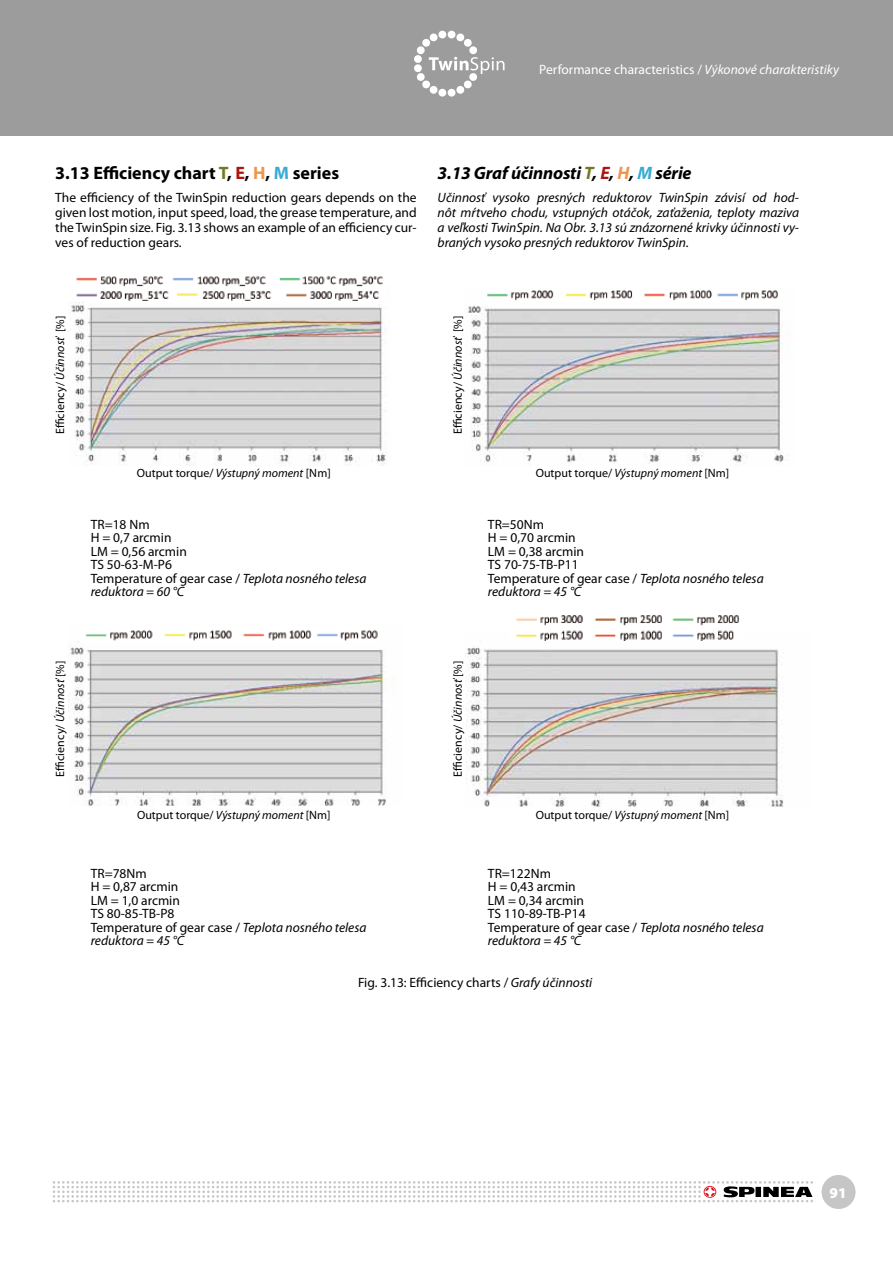
<style>
.page{position:relative;width:893px;height:1263px;background:#fff}
.page>*{position:absolute;margin:0;border:0;box-sizing:border-box;transform-origin:0 0}
.t1{font:700 18px "Myriad Pro";color:#000}
.t2{font:italic 700 18px "Myriad Pro";letter-spacing:-.01em;color:#000}
.t3{font:900 15px "Myriad Pro";color:#fff}
.t4{font:13.5px/13.5px "Myriad Pro";color:#000}
.t5{font:italic 13.5px/15px "Myriad Pro";color:#000;text-align:justify}
.t6{font:13.5px "Myriad Pro";color:#fff}
.t7{font:12px "Myriad Pro";color:#000}
.s1{font-style:italic}
.s2{color:#727922}
.s3{color:#ac1410}
.s4{color:#f0944a}
.s5{color:#38acd3}
</style>
<div class="page">
<div style="left:0;top:0;width:893px;height:136px;background:#9c9c9c"></div>
<div style="left:821px;top:1175px;width:34px;height:34px;background:#c6c6c6;border-radius:50%"></div>
<svg style="left:53px;top:1181px;width:760px;height:21px"></svg>
<div style="left:414px;top:55px;width:8px;height:8px;background:#fff;border-radius:50%"></div>
<svg style="left:438px;top:88px;width:9px;height:9px"></svg>
<svg style="left:447px;top:88px;width:9px;height:9px"></svg>
<svg style="left:416px;top:33px;width:89px;height:61px"></svg>
<svg style="left:447px;top:31px;width:9px;height:8px"></svg>
<div style="left:438px;top:31px;width:9px;height:8px;background:#fff;border-radius:50%"></div>
<img style="left:68px;top:646px;width:327px;height:160px">
<img style="left:467px;top:306px;width:317px;height:158px">
<img style="left:71px;top:302px;width:316px;height:163px">
<img style="left:466px;top:640px;width:318px;height:167px">
<img style="left:76px;top:276px;width:307px;height:25px">
<img style="left:487px;top:290px;width:291px;height:10px">
<img style="left:85px;top:630px;width:293px;height:11px">
<img style="left:516px;top:615px;width:224px;height:11px">
<img style="left:515px;top:630px;width:219px;height:10px">
<p class="t6" style="left:539px;top:61px;width:301px">Performance characteristics / <span class="s1">Výkonové charakteristiky</span></p>
<h1 class="t1" style="left:55px;top:162px;width:285px">3.13 Efficiency chart <span class="s2">T</span>, <span class="s3">E</span>, <span class="s4">H</span>, <span class="s5">M</span> series</h1>
<p class="t4" style="left:55px;top:190px;width:363px;line-height:15px;text-align:justify">The efficiency of the TwinSpin reduction gears depends on the given lost motion, input speed, load, the grease temperature, and the TwinSpin size. Fig. 3.13 shows an example of an efficiency cur&shy;ves of reduction gears.</p>
<h1 class="t2" style="left:438px;top:162px;width:255px">3.13 Graf účinnosti <span class="s2">T</span>, <span class="s3">E</span>, <span class="s4">H</span>, <span class="s5">M</span> série</h1>
<p class="t5" style="left:438px;top:190px;width:363px">Učinnosť vysoko presných reduktorov TwinSpin závisí od hod&shy;nôt mŕtveho chodu, vstupných otáčok, zaťaženia, teploty maziva a veľkosti TwinSpin. Na Obr. 3.13 sú znázornené krivky účinnosti vy&shy;braných vysoko presných reduktorov TwinSpin.</p>
<p class="t7" style="left:53px;top:434px;width:120px;rotate:-90deg">Efficiency/ <span class="s1">Účinnosť</span> [%]</p>
<p class="t7" style="left:137px;top:465px;width:195px">Output torque/ <span class="s1">Výstupný moment</span> [Nm]</p>
<p class="t4" style="left:91px;top:517px;width:277px">TR=18 Nm<br>H = 0,7 arcmin<br>LM = 0,56 arcmin<br>TS 50-63-M-P6<br>Temperature of gear case / <span class="s1">Teplota nosného telesa reduktora = 60 °C</span></p>
<p class="t7" style="left:53px;top:776px;width:117px;rotate:-90deg">Efficiency/ <span class="s1">Účinnosť</span> [%]</p>
<p class="t7" style="left:137px;top:808px;width:195px">Output torque/ <span class="s1">Výstupný moment</span> [Nm]</p>
<p class="t7" style="left:450px;top:434px;width:120px;rotate:-90deg">Efficiency/ <span class="s1">Účinnosť</span> [%]</p>
<p class="t7" style="left:536px;top:465px;width:195px">Output torque/ <span class="s1">Výstupný moment</span> [Nm]</p>
<p class="t4" style="left:488px;top:517px;width:277px">TR=50Nm<br>H = 0,70 arcmin<br>LM = 0,38 arcmin<br>TS 70-75-TB-P11<br>Temperature of gear case / <span class="s1">Teplota nosného telesa reduktora = 45 °C</span></p>
<p class="t7" style="left:450px;top:776px;width:117px;rotate:-90deg">Efficiency/ <span class="s1">Účinnosť</span> [%]</p>
<p class="t7" style="left:536px;top:808px;width:195px">Output torque/ <span class="s1">Výstupný moment</span> [Nm]</p>
<p class="t4" style="left:91px;top:866px;width:277px">TR=78Nm<br>H = 0,87 arcmin<br>LM = 1,0 arcmin<br>TS 80-85-TB-P8<br>Temperature of gear case / <span class="s1">Teplota nosného telesa reduktora = 45 °C</span></p>
<p class="t4" style="left:488px;top:866px;width:277px">TR=122Nm<br>H = 0,43 arcmin<br>LM = 0,34 arcmin<br>TS 110-89-TB-P14<br>Temperature of gear case / <span class="s1">Teplota nosného telesa reduktora = 45 °C</span></p>
<p class="t4" style="left:358px;top:975px;width:236px">Fig. 3.13: Efficiency charts / <span class="s1">Grafy účinnosti</span></p>
<p class="t3" style="left:829px;top:1184px;width:19px">91</p>
</div>
